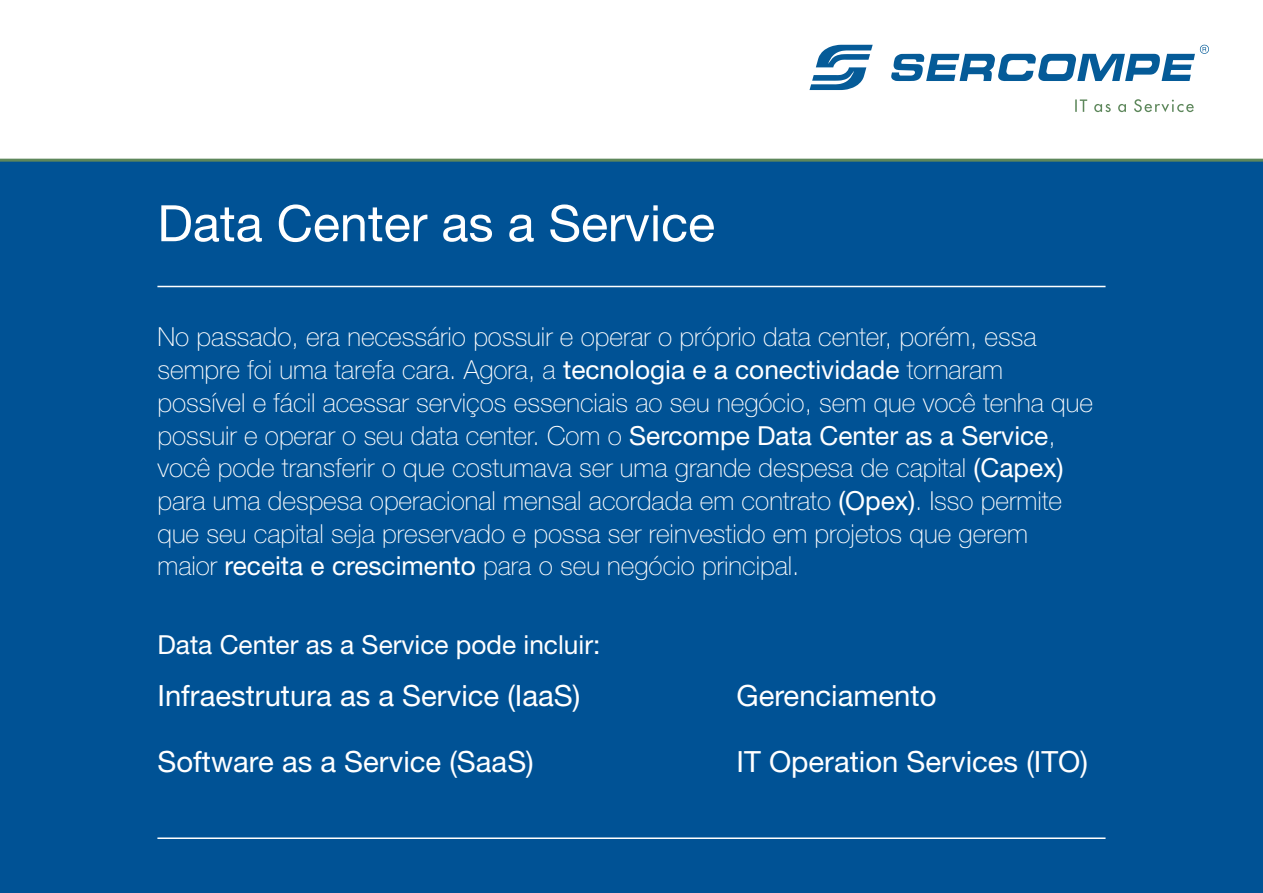
<style>
.page{position:relative;width:1263px;height:893px;background:#fff}
.page>*{position:absolute;margin:0;border:0;box-sizing:border-box;transform-origin:0 0}
.t1{font:50.25px "Helvetica Neue LT Std";color:#fff}
.t2{font:29.25px "Helvetica Neue LT Std";color:#fff}
.t3{font:100 26.25px/32.7px "Helvetica Neue LT Std";color:#fff}
.t4{font:26.25px "Helvetica Neue LT Std";color:#fff}
.s1{font-weight:400}
</style>
<div class="page">
<div style="left:0;top:161px;width:1263px;height:732px;background:#005295"></div>
<hr style="left:0;top:159px;width:1263px;height:3px;background:#5d875b">
<hr style="left:157px;top:837px;width:948px;height:2px;background:#fff">
<hr style="left:157px;top:286px;width:948px;height:1px;background:#fff">
<svg style="left:1075px;top:99px;width:119px;height:13px"></svg>
<svg style="left:809px;top:45px;width:64px;height:45px"></svg>
<svg style="left:891px;top:45px;width:318px;height:36px"></svg>
<h1 class="t1" style="left:157px;top:193px;width:559px">Data Center as a Service</h1>
<p class="t3" style="left:157px;top:321px;width:937px">No passado, era necessário possuir e operar o próprio data center, porém, essa sempre foi uma tarefa cara. Agora, a <span class="s1">tecnologia e a conectividade</span> tornaram possível e fácil acessar serviços essenciais ao seu negócio, sem que você tenha que possuir e operar o seu data center. Com o <span class="s1">Sercompe Data Center as a Service</span>, você pode transferir o que costumava ser uma grande despesa de capital <span class="s1">(Capex) </span>para uma despesa operacional mensal acordada em contrato <span class="s1">(Opex)</span>. Isso permite que seu capital seja preservado e possa ser reinvestido em projetos que gerem maior <span class="s1">receita e crescimento</span> para o seu negócio principal.</p>
<p class="t4" style="left:157px;top:629px;width:444px">Data Center as a Service pode incluir:</p>
<p class="t2" style="left:157px;top:679px;width:425px">Infraestrutura as a Service (IaaS)</p>
<p class="t2" style="left:736px;top:679px;width:201px">Gerenciamento</p>
<p class="t2" style="left:157px;top:744px;width:378px">Software as a Service (SaaS)</p>
<p class="t2" style="left:736px;top:744px;width:353px">IT Operation Services (ITO)</p>
</div>
